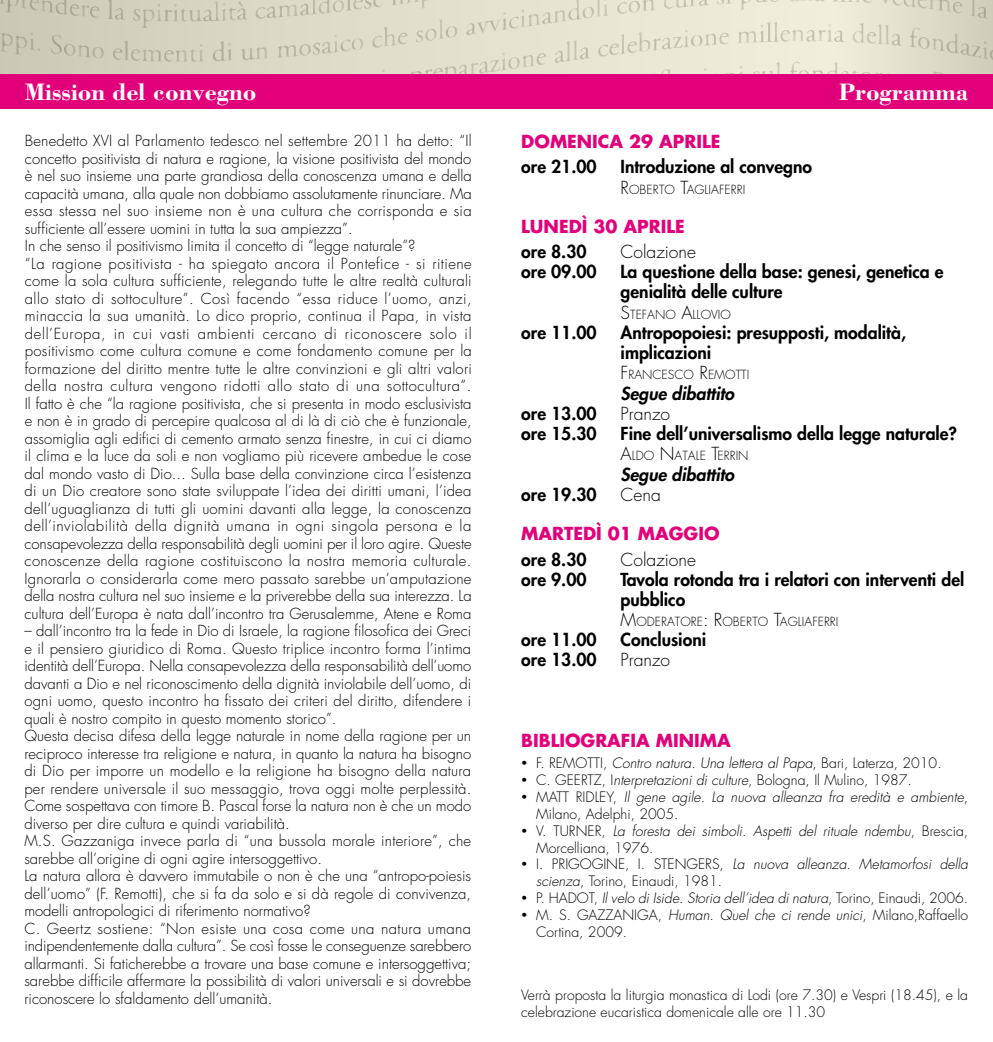
<style>
.page{position:relative;width:993px;height:1042px;background:#fff}
.page>*{position:absolute;margin:0;border:0;box-sizing:border-box;transform-origin:0 0}
.t1{font:700 24.5px "Bodoni Std";color:#fff}
.t2{font:800 17.5px/20.1px "Futura Std";color:#000}
.t3{font:700 17.5px "Futura Std";color:#e2007a}
.t4{font:300 17.5px "Futura Std";color:#000}
.t5{font:italic 800 17.5px "Futura Std";color:#000}
.t6{font:300 14.88px/17.5px "Futura Std";color:#000}
.t7{font:300 14px/16.8px "Futura Std";color:#000}
.t8{font:italic 300 14px/16.8px "Futura Std";color:#000}
.t9{font:300 12.25px "Futura Std";color:#000}
.s1{font-size:17.5px}
.s2{font-style:italic}
.s3{font-style:normal}
</style>
<div class="page">
<svg style="left:0;top:0;width:992px;height:74px;background:#dedac8"></svg>
<div style="left:0;top:74px;width:992px;height:35px;background:#e2007a"></div>
<h1 class="t1" style="left:25px;top:77px;width:233px">Mission del convegno</h1>
<h1 class="t1" style="left:838px;top:77px;width:131px">Programma</h1>
<p class="t6" style="left:25px;top:132px;width:448px">Benedetto XVI al Parlamento tedesco nel settembre 2011 ha detto: “Il concetto positivista di natura e ragione, la visione positivista del mondo è nel suo insieme una parte grandiosa della conoscenza umana e della capacità umana, alla quale non dobbiamo assolutamente rinunciare. Ma essa stessa nel suo insieme non è una cultura che corrisponda e sia sufficiente all’essere uomini in tutta la sua ampiezza”.<br>In che senso il positivismo limita il concetto di “legge naturale”?<br>“La ragione positivista - ha spiegato ancora il Pontefice - si ritiene come la sola cultura sufficiente, relegando tutte le altre realtà culturali allo stato di sottoculture”. Così facendo “essa riduce l’uomo, anzi, minaccia la sua umanità. Lo dico proprio, continua il Papa, in vista dell’Europa, in cui vasti ambienti cercano di riconoscere solo il positivismo come cultura comune e come fondamento comune per la formazione del diritto mentre tutte le altre convinzioni e gli altri valori della nostra cultura vengono ridotti allo stato di una sottocultura”.<br>Il fatto è che “la ragione positivista, che si presenta in modo esclusivista e non è in grado di percepire qualcosa al di là di ciò che è funzionale, assomiglia agli edifici di cemento armato senza finestre, in cui ci diamo il clima e la luce da soli e non vogliamo più ricevere ambedue le cose dal mondo vasto di Dio... Sulla base della convinzione circa l’esistenza di un Dio creatore sono state sviluppate l’idea dei diritti umani, l’idea dell’uguaglianza di tutti gli uomini davanti alla legge, la conoscenza dell’inviolabilità della dignità umana in ogni singola persona e la consapevolezza della responsabilità degli uomini per il loro agire. Queste conoscenze della ragione costituiscono la nostra memoria culturale.<br>Ignorarla o considerarla come mero passato sarebbe un’amputazione della nostra cultura nel suo insieme e la priverebbe della sua interezza. La cultura dell’Europa è nata dall’incontro tra Gerusalemme, Atene e Roma</p>
<p class="t6" style="left:24px;top:622px;width:448px">– dall’incontro tra la fede in Dio di Israele, la ragione filosofica dei Greci e il pensiero giuridico di Roma. Questo triplice incontro forma l’intima identità dell’Europa. Nella consapevolezza della responsabilità dell’uomo davanti a Dio e nel riconoscimento della dignità inviolabile dell’uomo, di ogni uomo, questo incontro ha fissato dei criteri del diritto, difendere i quali è nostro compito in questo momento storico”.<br>Questa decisa difesa della legge naturale in nome della ragione per un reciproco interesse tra religione e natura, in quanto la natura ha bisogno di Dio per imporre un modello e la religione ha bisogno della natura per rendere universale il suo messaggio, trova oggi molte perplessità.<br>Come sospettava con timore B. Pascal forse la natura non è che un modo diverso per dire cultura e quindi variabilità.<br>M.S. Gazzaniga invece parla di “una bussola morale interiore”, che sarebbe all’origine di ogni agire intersoggettivo.<br>La natura allora è davvero immutabile o non è che una “antropo-poiesis dell’uomo” (F. Remotti), che si fa da solo e si dà regole di convivenza, modelli antropologici di riferimento normativo?<br>C. Geertz sostiene: “Non esiste una cosa come una natura umana indipendentemente dalla cultura”. Se così fosse le conseguenze sarebbero allarmanti. Si faticherebbe a trovare una base comune e intersoggettiva; sarebbe difficile affermare la possibilità di valori universali e si dovrebbe riconoscere lo sfaldamento dell’umanità.</p>
<p class="t3" style="left:521px;top:130px;width:200px">DOMENICA 29 APRILE</p>
<p class="t2" style="left:521px;top:157px;width:77px">ore 21.00</p>
<p class="t2" style="left:620px;top:157px;width:193px">Introduzione al convegno</p>
<p class="t9" style="left:620px;top:182px;width:126px"><span class="s1">R</span>OBERTO <span class="s1">T</span>AGLIAFERRI</p>
<p class="t3" style="left:521px;top:215px;width:165px">LUNEDÌ 30 APRILE</p>
<p class="t2" style="left:521px;top:242px;width:67px">ore 8.30</p>
<p class="t4" style="left:620px;top:241px;width:77px">Colazione</p>
<p class="t2" style="left:521px;top:262px;width:77px">ore 09.00</p>
<p class="t2" style="left:620px;top:262px;width:324px">La questione della base: genesi, genetica e genialità delle culture</p>
<p class="t9" style="left:620px;top:307px;width:112px"><span class="s1">S</span>TEFANO <span class="s1">A</span>LLOVIO</p>
<p class="t2" style="left:521px;top:322px;width:77px">ore 11.00</p>
<p class="t2" style="left:620px;top:322px;width:287px">Antropopoiesi: presupposti, modalità, implicazioni</p>
<p class="t9" style="left:620px;top:367px;width:130px"><span class="s1">F</span> RANCESCO <span class="s1">R</span>EMOTTI</p>
<p class="t5" style="left:620px;top:382px;width:115px">Segue dibattito</p>
<p class="t2" style="left:521px;top:403px;width:77px">ore 13.00</p>
<p class="t4" style="left:620px;top:403px;width:51px">Pranzo</p>
<p class="t2" style="left:521px;top:424px;width:77px">ore 15.30</p>
<p class="t2" style="left:620px;top:424px;width:338px">Fine dell’universalismo della legge naturale?</p>
<p class="t9" style="left:620px;top:448px;width:129px"><span class="s1">A</span>LDO <span class="s1">N</span> ATALE <span class="s1">T</span>ERRIN</p>
<p class="t5" style="left:620px;top:464px;width:115px">Segue dibattito</p>
<p class="t2" style="left:521px;top:485px;width:77px">ore 19.30</p>
<p class="t4" style="left:620px;top:484px;width:42px">Cena</p>
<p class="t3" style="left:521px;top:522px;width:188px">MARTEDÌ 01 MAGGIO</p>
<p class="t2" style="left:521px;top:549px;width:67px">ore 8.30</p>
<p class="t4" style="left:620px;top:548px;width:77px">Colazione</p>
<p class="t2" style="left:521px;top:569px;width:67px">ore 9.00</p>
<p class="t2" style="left:620px;top:569px;width:345px">Tavola rotonda tra i relatori con interventi del pubblico</p>
<p class="t9" style="left:620px;top:614px;width:219px"><span class="s1">M</span>ODERATORE<span class="s1">: R</span>OBERTO <span class="s1">T</span>AGLIAFERRI</p>
<p class="t2" style="left:521px;top:629px;width:77px">ore 11.00</p>
<p class="t2" style="left:620px;top:629px;width:87px">Conclusioni</p>
<p class="t2" style="left:521px;top:650px;width:77px">ore 13.00</p>
<p class="t4" style="left:620px;top:649px;width:51px">Pranzo</p>
<p class="t3" style="left:521px;top:728px;width:211px">BIBLIOGRAFIA MINIMA</p>
<p class="t7" style="left:521px;top:755px;width:421px">• F. REMOTTI, <span class="s2">Contro natura. Una lettera al Papa</span>, Bari, Laterza, 2010.</p>
<p class="t7" style="left:521px;top:772px;width:392px">• C. GEERTZ, I<span class="s2">nterpretazioni di culture</span>, Bologna, Il Mulino, 1987.</p>
<p class="t8" style="left:536px;top:789px;width:433px;text-indent:-15px">• <span class="s3">MATT RIDLEY,</span> Il gene agile. La nuova alleanza fra eredità e ambiente<span class="s3">,<br>Milano, Adelphi, 2005.</span></p>
<p class="t8" style="left:536px;top:822px;width:433px;text-indent:-15px">• <span class="s3">V. TURNER,</span> La foresta dei simboli. Aspetti del rituale ndembu<span class="s3">, Brescia,<br>Morcelliana, 1976.</span></p>
<p class="t7" style="left:536px;top:856px;width:433px;text-indent:-15px">• I. PRIGOGINE, I. STENGERS, <span class="s2">La nuova alleanza. Metamorfosi della scienza</span>, Torino, Einaudi, 1981.</p>
<p class="t8" style="left:521px;top:890px;width:448px">• <span class="s3">P. HADOT,</span> Il velo di Iside. Storia dell’idea di natura<span class="s3">, Torino, Einaudi, 2006.</span></p>
<p class="t7" style="left:536px;top:906px;width:433px;text-indent:-15px">• M. S. GAZZANIGA, <span class="s2">Human. Quel che ci rende unici</span>, Milano,Raffaello<br>Cortina, 2009.</p>
<p class="t7" style="left:521px;top:986px;width:448px;line-height:17.5px">Verrà proposta la liturgia monastica di Lodi (ore 7.30) e Vespri (18.45), e la celebrazione eucaristica domenicale alle ore 11.30</p>
</div>
